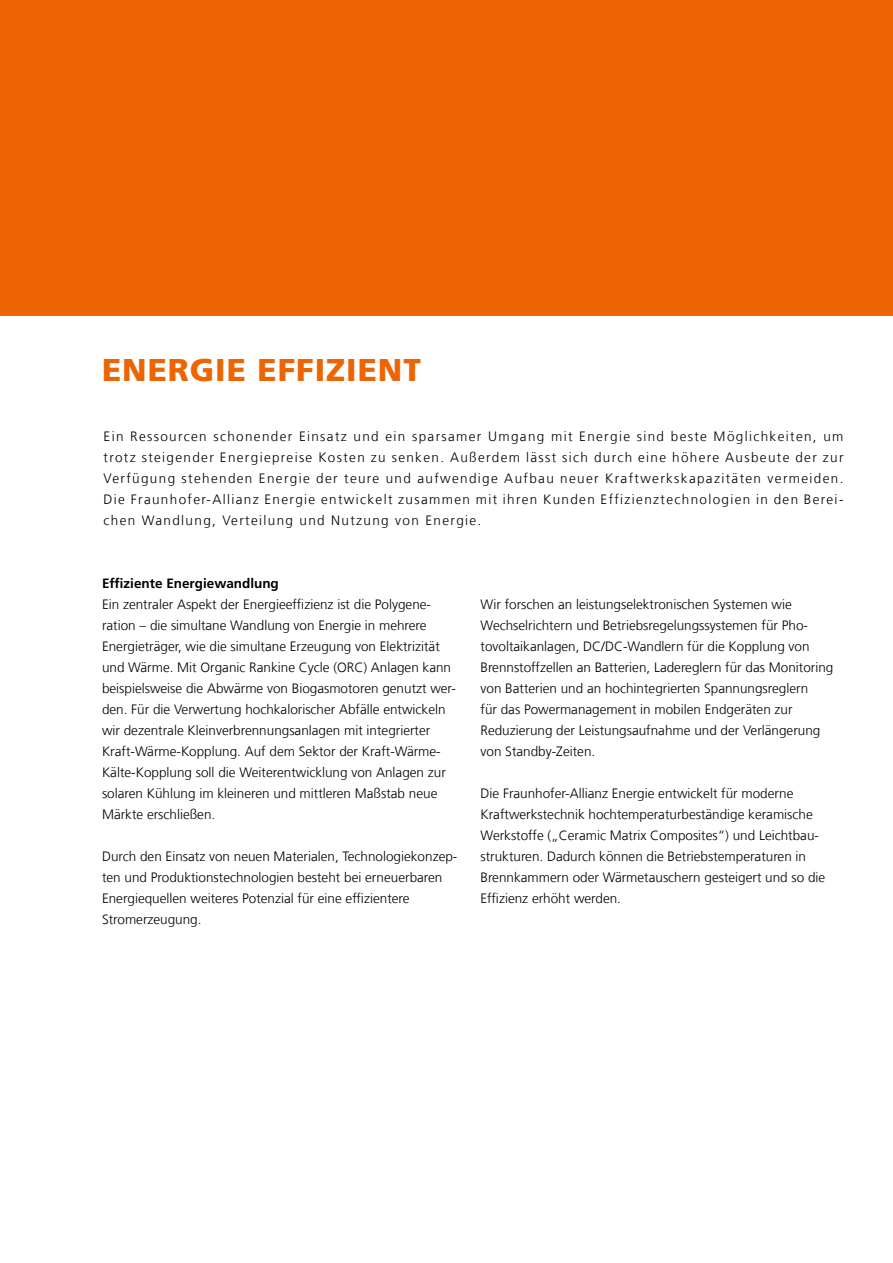
<style>
.page{position:relative;width:893px;height:1263px;background:#fff}
.page>*{position:absolute;margin:0;border:0;box-sizing:border-box;transform-origin:0 0}
.t1{font:900 31.5px "Frutiger LT Com";color:#ec6502}
.t2{font:300 13.5px/21px "Frutiger LT Com";color:#000}
.t3{font:700 13.5px "Frutiger LT Com";color:#000}
</style>
<div class="page">
<div style="left:0;top:0;width:893px;height:315px;background:#ec6502"></div>
<h1 class="t1" style="left:102px;top:351px;width:22px">ENERGIE</h1>
<h1 class="t1" style="left:258px;top:351px;width:17px">EFFI</h1>
<h1 class="t1" style="left:326px;top:351px;width:39px">ZIEN</h1>
<h1 class="t1" style="left:403px;top:351px;width:19px">T</h1>
<p class="t2" style="left:104px;top:426px;width:741px;text-align:justify">Ein Ressourcen schonender Einsatz und ein sparsamer Umgang mit Energie sind beste Möglichkeiten, um trotz steigender Energiepreise Kosten zu senken. Außerdem lässt sich durch eine höhere Ausbeute der zur Verfügung stehenden Energie der teure und aufwendige Aufbau neuer Kraftwerkskapazitäten vermeiden.<br>Die Fraunhofer-Allianz Energie entwickelt zusammen mit ihren Kunden Effizienztechnologien in den Berei&shy;chen Wandlung, Verteilung und Nutzung von Energie.</p>
<p class="t3" style="left:102px;top:575px;width:178px">Effiziente Energiewandlung</p>
<p class="t2" style="left:102px;top:594px;width:355px">Ein zentraler Aspekt der Energieeffizienz ist die Polygene&shy;ration – die simultane Wandlung von Energie in mehrere Energieträger, wie die simultane Erzeugung von Elektrizität und Wärme. Mit Organic Rankine Cycle (ORC) Anlagen kann beispielsweise die Abwärme von Biogasmotoren genutzt wer&shy;den. Für die Verwertung hochkalorischer Abfälle entwickeln wir dezentrale Kleinverbrennungsanlagen mit integrierter Kraft-Wärme-Kopplung. Auf dem Sektor der Kraft-Wärme-Kälte-Kopplung soll die Weiterentwicklung von Anlagen zur solaren Kühlung im kleineren und mittleren Maßstab neue Märkte erschließen.</p>
<p class="t2" style="left:102px;top:846px;width:357px">Durch den Einsatz von neuen Materialen, Technologiekonzep&shy;ten und Produktionstechnologien besteht bei erneuerbaren Energiequellen weiteres Potenzial für eine effizientere Stromerzeugung.</p>
<p class="t2" style="left:480px;top:594px;width:354px">Wir forschen an leistungselektronischen Systemen wie Wechselrichtern und Betriebsregelungssystemen für Pho&shy;tovoltaikanlagen, DC/DC-Wandlern für die Kopplung von Brennstoffzellen an Batterien, Ladereglern für das Monitoring von Batterien und an hochintegrierten Spannungsreglern<br>für das Powermanagement in mobilen Endgeräten zur Reduzierung der Leistungsaufnahme und der Verlängerung von Standby-Zeiten.</p>
<p class="t2" style="left:480px;top:783px;width:346px">Die Fraunhofer-Allianz Energie entwickelt für moderne Kraftwerkstechnik hochtemperaturbeständige keramische Werkstoffe („Ceramic Matrix Composites“) und Leichtbau&shy;strukturen. Dadurch können die Betriebstemperaturen in Brennkammern oder Wärmetauschern gesteigert und so die Effizienz erhöht werden.</p>
</div>
